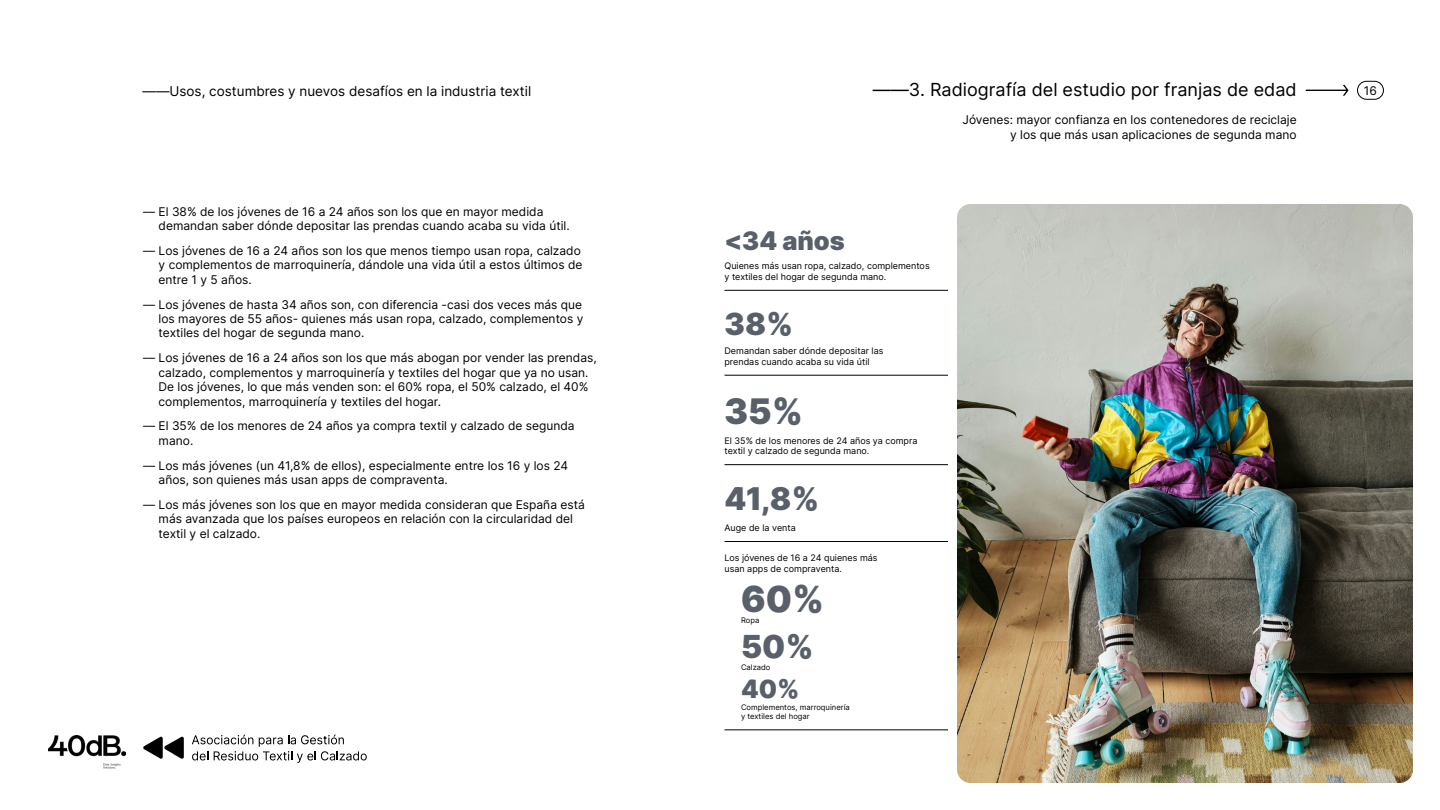
<style>
.page{position:relative;width:1440px;height:810px;background:#fff}
.page>*{position:absolute;margin:0;border:0;box-sizing:border-box;transform-origin:0 0}
.t1{font:900 36.08px "Inter";color:#596069}
.t2{font:900 35.25px "Inter";color:#596069}
.t3{font:900 31.72px "Inter";color:#596069}
.t4{font:900 31.35px "Inter";color:#596069}
.t5{font:900 30.53px "Inter";color:#596069}
.t6{font:900 25.5px "Inter";color:#596069}
.t7{font:900 25.2px "Inter";color:#596069}
.t8{font:18px "Inter";color:#000}
.t9{font:13.5px "Inter";color:#000}
.t10{font:12px/14.4px "Inter";color:#000}
.t11{font:9px/10.8px "Inter";color:#000}
.t12{font:7.65px/9.1px "Inter";color:#000}
</style>
<div class="page">
<div style="left:1357px;top:81px;width:27px;height:19px;border:1px solid #000;border-radius:9px"></div>
<svg style="left:1306px;top:85px;width:43px;height:11px"></svg>
<svg style="left:143px;top:737px;width:41px;height:22px"></svg>
<svg style="left:192px;top:735px;width:175px;height:28px"></svg>
<img style="left:49px;top:735px;width:77px;height:34px">
<hr style="left:724px;top:375px;width:224px;height:1px;background:#000">
<hr style="left:724px;top:290px;width:224px;height:1px;background:#000">
<hr style="left:724px;top:465px;width:224px;height:1px;background:#000">
<hr style="left:724px;top:541px;width:224px;height:1px;background:#000">
<hr style="left:724px;top:730px;width:224px;height:1px;background:#000">
<img style="left:957px;top:204px;width:456px;height:579px">
<p class="t9" style="left:142px;top:81px;width:390px">——Usos, costumbres y nuevos desafíos en la industria textil</p>
<h3 class="t8" style="left:873px;top:76px;width:425px">——3. Radiografía del estudio por franjas de edad</h3>
<p class="t10" style="left:1364px;top:83px;width:15px">16</p>
<p class="t10" style="left:159px;top:204px;width:413px;text-indent:-15px">–– El 38% de los jóvenes de 16 a 24 años son los que en mayor medida demandan saber dónde depositar las prendas cuando acaba su vida útil.</p>
<p class="t10" style="left:159px;top:243px;width:425px;text-indent:-15px">–– Los jóvenes de 16 a 24 años son los que menos tiempo usan ropa, calzado y complementos de marroquinería, dándole una vida útil a estos últimos de entre 1 y 5 años.</p>
<p class="t10" style="left:159px;top:297px;width:426px;text-align:justify;text-indent:-15px">–– Los jóvenes de hasta 34 años son, con diferencia -casi dos veces más que los mayores de 55 años- quienes más usan ropa, calzado, complementos y textiles del hogar de segunda mano.</p>
<p class="t10" style="left:159px;top:350px;width:440px;text-indent:-15px">–– Los jóvenes de 16 a 24 años son los que más abogan por vender las prendas, calzado, complementos y marroquinería y textiles del hogar que ya no usan.<br>De los jóvenes, lo que más venden son: el 60% ropa, el 50% calzado, el 40% complementos, marroquinería y textiles del hogar.</p>
<p class="t10" style="left:159px;top:419px;width:418px;text-indent:-15px">–– El 35% de los menores de 24 años ya compra textil y calzado de segunda mano.</p>
<p class="t10" style="left:159px;top:458px;width:411px;text-indent:-15px">–– Los más jóvenes (un 41,8% de ellos), especialmente entre los 16 y los 24 años, son quienes más usan apps de compraventa.</p>
<p class="t10" style="left:159px;top:497px;width:428px;text-indent:-15px">–– Los más jóvenes son los que en mayor medida consideran que España está más avanzada que los países europeos en relación con la circularidad del textil y el calzado.</p>
<p class="t10" style="left:963px;top:112px;width:336px;text-align:right">Jóvenes: mayor confianza en los contenedores de reciclaje y los que más usan aplicaciones de segunda mano</p>
<h3 class="t6" style="left:724px;top:221px;width:122px">&lt;34 años</h3>
<p class="t11" style="left:724px;top:260px;width:207px">Quienes más usan ropa, calzado, complementos y textiles del hogar de segunda mano.</p>
<h3 class="t5" style="left:724px;top:300px;width:70px">38%</h3>
<p class="t11" style="left:724px;top:345px;width:161px">Demandan saber dónde depositar las prendas cuando acaba su vida útil</p>
<h2 class="t2" style="left:724px;top:384px;width:80px">35%</h2>
<p class="t11" style="left:724px;top:435px;width:195px">El 35% de los menores de 24 años ya compra textil y calzado de segunda mano.</p>
<h3 class="t4" style="left:724px;top:474px;width:96px">41,8%</h3>
<p class="t11" style="left:724px;top:523px;width:73px">Auge de la venta</p>
<p class="t11" style="left:724px;top:552px;width:155px">Los jóvenes de 16 a 24 quienes más usan apps de compraventa.</p>
<h1 class="t1" style="left:741px;top:571px;width:85px">60%</h1>
<p class="t12" style="left:741px;top:616px;width:20px">Ropa</p>
<h3 class="t3" style="left:741px;top:622px;width:74px">50%</h3>
<p class="t12" style="left:741px;top:662px;width:31px">Calzado</p>
<h3 class="t7" style="left:741px;top:670px;width:60px">40%</h3>
<p class="t12" style="left:741px;top:702px;width:110px">Complementos, marroquinería y textiles del hogar</p>
</div>
